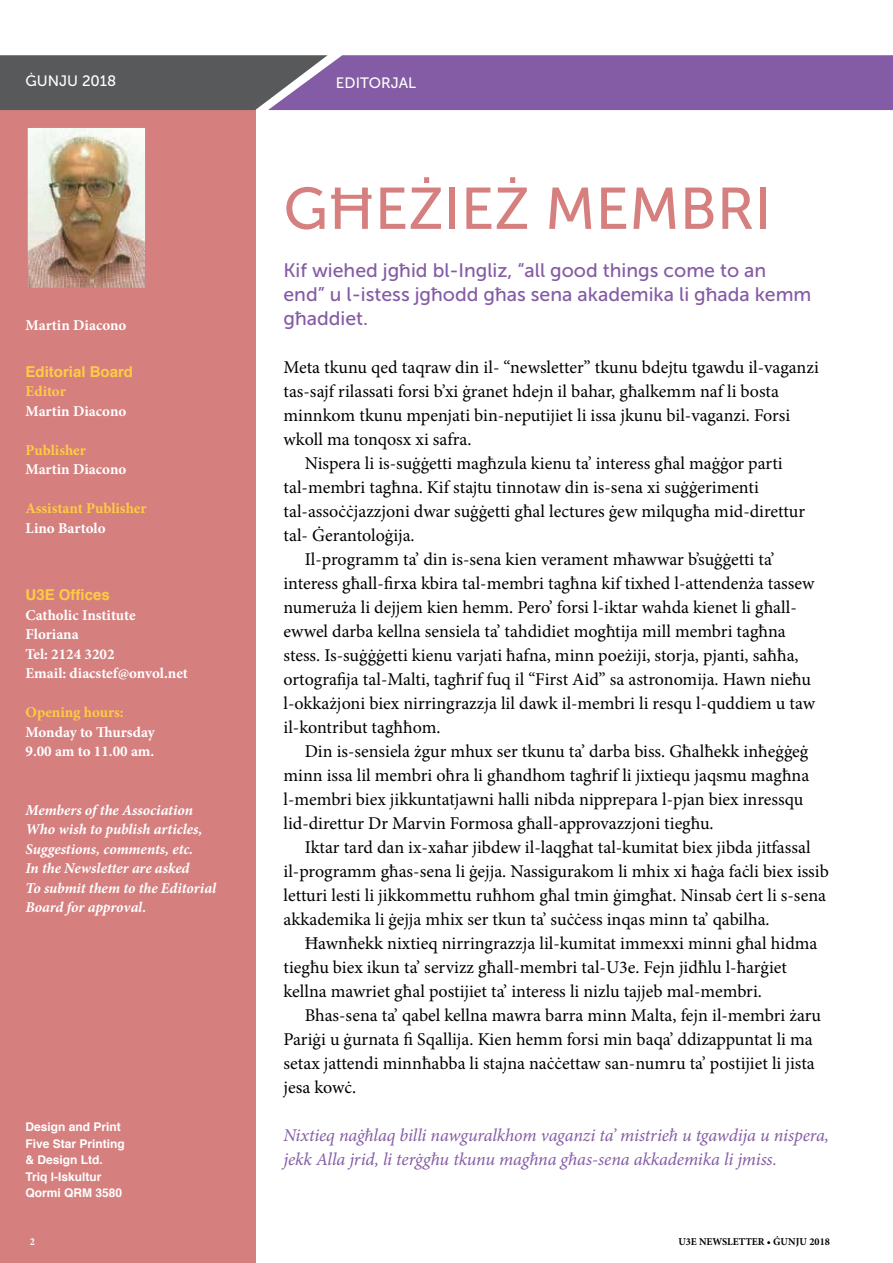
<style>
.page{position:relative;width:893px;height:1263px;background:#fff}
.page>*{position:absolute;margin:0;border:0;box-sizing:border-box;transform-origin:0 0}
.t1{font:58.5px "Museo Sans 500";color:#d5807f}
.t2{font:19.5px/24px "Museo Sans 500";color:#845ba5}
.t3{font:18px "Minion Pro";color:#000}
.t4{font:italic 18px/24px "Minion Pro";letter-spacing:-.005em;color:#845ba5}
.t5{font:700 15px/19.5px "Minion Pro";color:#fff}
.t6{font:italic 700 15px/19.5px "Minion Pro";letter-spacing:-.005em;color:#fff}
.t7{font:700 15px "Minion Pro";color:#ffcc41}
.t8{font:700 15px "Helvetica";color:#ffcc41}
.t9{font:15px "Museo Sans 500";color:#fff}
.t10{font:700 12px/16.5px "Helvetica";color:#fff}
.t11{font:700 10.5px "Minion Pro";color:#000}
.t12{font:700 10.5px "Minion Pro";color:#fff}
</style>
<div class="page">
<div style="left:0;top:106px;width:255px;height:1157px;background:#d5807f"></div>
<svg style="left:0;top:55px;width:893px;height:55px;background:#785d8e"></svg>
<img style="left:28px;top:128px;width:117px;height:160px">
<p class="t9" style="left:26px;top:73px;width:23px">Ġunju</p>
<p class="t9" style="left:82px;top:73px;width:36px">2018</p>
<p class="t5" style="left:26px;top:316px;width:102px">Martin Diacono</p>
<p class="t8" style="left:26px;top:360px;width:109px">Editorial Board</p>
<p class="t7" style="left:26px;top:381px;width:42px">Editor</p>
<p class="t5" style="left:26px;top:401px;width:102px">Martin Diacono</p>
<p class="t7" style="left:26px;top:440px;width:62px">Publisher</p>
<p class="t5" style="left:26px;top:460px;width:102px">Martin Diacono</p>
<p class="t7" style="left:26px;top:498px;width:122px">Assistant Publisher</p>
<p class="t5" style="left:26px;top:518px;width:82px">Lino Bartolo</p>
<p class="t8" style="left:26px;top:583px;width:86px">U3E Offices</p>
<p class="t5" style="left:26px;top:605px;width:164px">Catholic Institute<br>Floriana<br>Tel: 2124 3202<br>Email: diacstef@onvol.net</p>
<p class="t7" style="left:26px;top:702px;width:100px">Opening hours:</p>
<p class="t5" style="left:26px;top:722px;width:131px">Monday to Thursday<br>9.00 am to 11.00 am.</p>
<p class="t6" style="left:26px;top:800px;width:192px">Members of the Association<br>Who wish to publish articles,<br>Suggestions, comments, etc.<br>In the Newsletter are asked<br>To submit them to the Editorial<br>Board for approval.</p>
<p class="t10" style="left:26px;top:1119px;width:101px">Design and Print<br>Five Star Printing &amp; Design Ltd.<br>Triq l-Iskultur<br>Qormi QRM 3580</p>
<p class="t9" style="left:336px;top:75px;width:82px">EDITORJAL</p>
<h1 class="t1" style="left:283px;top:177px;width:489px">GĦEŻIEŻ MEMBRI</h1>
<p class="t2" style="left:283px;top:258px;width:529px">Kif wiehed jgħid bl-Ingliz, “all good things come to an end” u l-istess jgħodd għas sena akademika li għada kemm għaddiet.</p>
<p class="t3" style="left:283px;top:355px;width:537px">Meta tkunu qed taqraw din il- “newsletter” tkunu bdejtu tgawdu il-vaganzi</p>
<p class="t3" style="left:283px;top:379px;width:497px">tas-sajf rilassati forsi b’xi ġranet hdejn il bahar, għalkemm naf li bosta</p>
<p class="t3" style="left:283px;top:403px;width:508px">minnkom tkunu mpenjati bin-neputijiet li issa jkunu bil-vaganzi. Forsi</p>
<p class="t3" style="left:283px;top:427px;width:190px">wkoll ma tonqosx xi safra.</p>
<p class="t3" style="left:305px;top:451px;width:479px">Nispera li is-suġġetti magħzula kienu ta’ interess għal maġġor parti</p>
<p class="t3" style="left:283px;top:475px;width:477px">tal-membri tagħna. Kif stajtu tinnotaw din is-sena xi suġġerimenti</p>
<p class="t3" style="left:283px;top:499px;width:523px">tal-assoċċjazzjoni dwar suġġetti għal lectures ġew milqugħa mid-direttur</p>
<p class="t3" style="left:283px;top:523px;width:133px">tal- Ġerantoloġija.</p>
<p class="t3" style="left:305px;top:547px;width:471px">Il-programm ta’ din is-sena kien verament mħawwar b’suġġetti ta’</p>
<p class="t3" style="left:283px;top:571px;width:533px">interess għall-firxa kbira tal-membri tagħna kif tixhed l-attendenża tassew</p>
<p class="t3" style="left:283px;top:595px;width:515px">numeruża li dejjem kien hemm. Pero’ forsi l-iktar wahda kienet li għall-</p>
<p class="t3" style="left:283px;top:619px;width:504px">ewwel darba kellna sensiela ta’ tahdidiet mogħtija mill membri tagħna</p>
<p class="t3" style="left:283px;top:643px;width:517px">stess. Is-suġġġetti kienu varjati ħafna, minn poeżiji, storja, pjanti, saħħa,</p>
<p class="t3" style="left:283px;top:667px;width:529px">ortografija tal-Malti, tagħrif fuq il “First Aid” sa astronomija. Hawn nieħu</p>
<p class="t3" style="left:283px;top:691px;width:533px">l-okkażjoni biex nirringrazzja lil dawk il-membri li resqu l-quddiem u taw</p>
<p class="t3" style="left:283px;top:715px;width:159px">il-kontribut tagħħom.</p>
<p class="t3" style="left:305px;top:739px;width:505px">Din is-sensiela żgur mhux ser tkunu ta’ darba biss. Għalħekk inħeġġeġ</p>
<p class="t3" style="left:283px;top:763px;width:527px">minn issa lil membri oħra li għandhom tagħrif li jixtiequ jaqsmu magħna</p>
<p class="t3" style="left:283px;top:787px;width:521px">l-membri biex jikkuntatjawni halli nibda nipprepara l-pjan biex inressqu</p>
<p class="t3" style="left:283px;top:811px;width:432px">lid-direttur Dr Marvin Formosa għall-approvazzjoni tiegħu.</p>
<p class="t3" style="left:305px;top:835px;width:507px">Iktar tard dan ix-xaħar jibdew il-laqgħat tal-kumitat biex jibda jitfassal</p>
<p class="t3" style="left:283px;top:859px;width:547px">il-programm għas-sena li ġejja. Nassigurakom li mhix xi ħaġa faċli biex issib</p>
<p class="t3" style="left:283px;top:883px;width:544px">letturi lesti li jikkommettu ruħhom għal tmin ġimgħat. Ninsab ċert li s-sena</p>
<p class="t3" style="left:283px;top:907px;width:488px">akkademika li ġejja mhix ser tkun ta’ suċċess inqas minn ta’ qabilha.</p>
<p class="t3" style="left:305px;top:931px;width:514px">Ħawnħekk nixtieq nirringrazzja lil-kumitat immexxi minni għal hidma</p>
<p class="t3" style="left:283px;top:955px;width:505px">tiegħu biex ikun ta’ servizz għall-membri tal-U3e. Fejn jidħlu l-ħarġiet</p>
<p class="t3" style="left:283px;top:979px;width:480px">kellna mawriet għal postijiet ta’ interess li nizlu tajjeb mal-membri.</p>
<p class="t3" style="left:305px;top:1003px;width:518px">Bhas-sena ta’ qabel kellna mawra barra minn Malta, fejn il-membri żaru</p>
<p class="t3" style="left:283px;top:1027px;width:531px">Pariġi u ġurnata fi Sqallija. Kien hemm forsi min baqa’ ddizappuntat li ma</p>
<p class="t3" style="left:283px;top:1051px;width:533px">setax jattendi minnħabba li stajna naċċettaw san-numru ta’ postijiet li jista</p>
<p class="t3" style="left:283px;top:1075px;width:74px">jesa kowċ.</p>
<p class="t4" style="left:283px;top:1123px;width:547px">Nixtieq naġħlaq billi nawguralkhom vaganzi ta’ mistrieħ u tgawdija u nispera, jekk Alla jrid, li terġgħu tkunu magħna għas-sena akkademika li jmiss.</p>
<p class="t12" style="left:30px;top:1234px;width:7px">2</p>
<p class="t11" style="left:678px;top:1234px;width:153px">U3E NEWSLETTER • ĠUNJU 2018</p>
</div>
